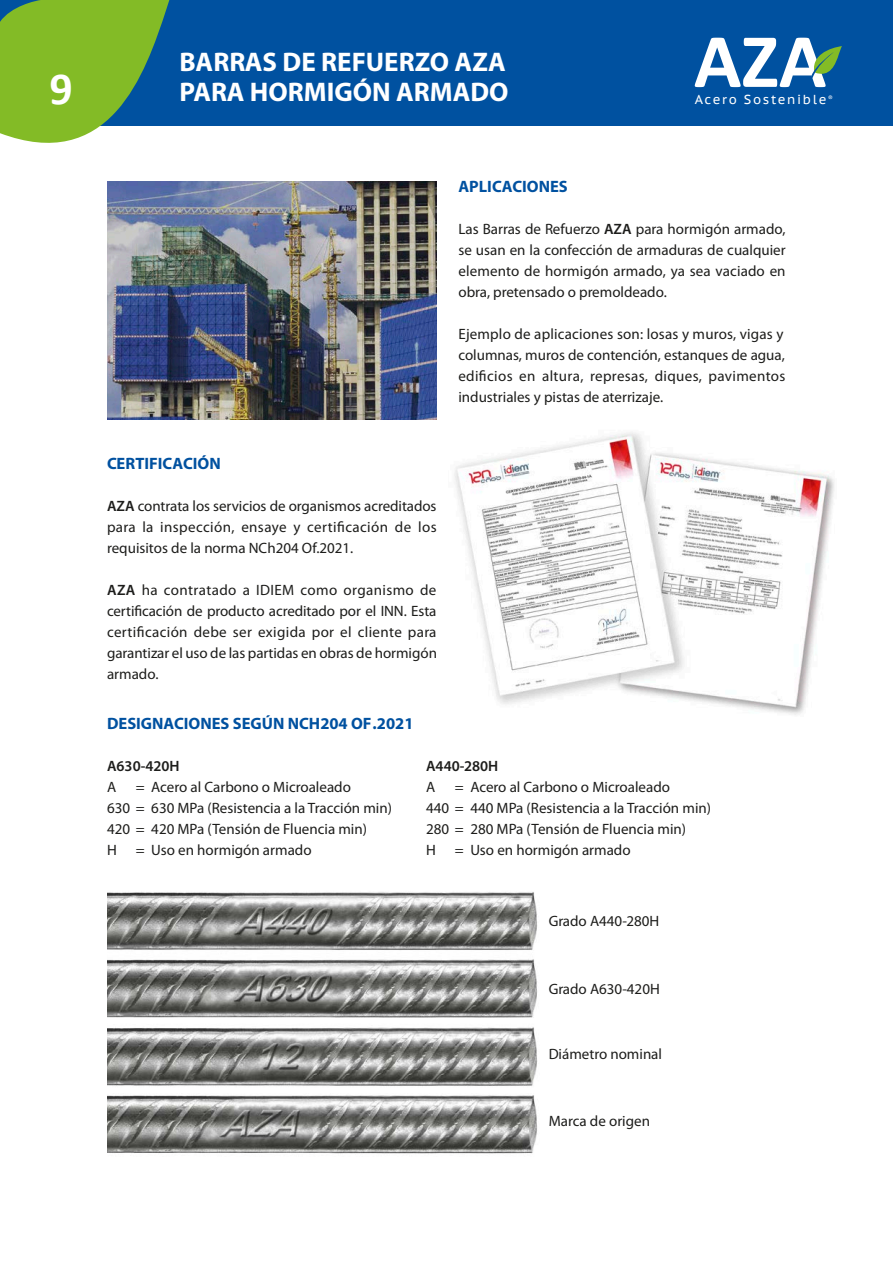
<style>
.page{position:relative;width:893px;height:1263px;background:#fff}
.page>*{position:absolute;margin:0;border:0;box-sizing:border-box;transform-origin:0 0}
.t1{font:700 46.05px "Calibri";color:#fff}
.t2{font:700 27px/30px "Myriad Pro";color:#fff}
.t3{font:700 16.5px "Myriad Pro";color:#0051a0}
.t4{font:15px/21px "Myriad Pro";color:#1d1d1b;text-align:justify}
.t5{font:600 15px "Myriad Pro";color:#1d1d1b}
.t6{font:13.05px "PT Sans Caption";letter-spacing:.13em;color:#fff}
.t7{font:6.3px "PT Sans Caption";color:#fff}
.s1{font-weight:600}
</style>
<div class="page">
<img style="left:107px;top:181px;width:329px;height:238px">
<img style="left:454px;top:432px;width:380px;height:283px">
<div style="left:0;top:0;width:893px;height:125px;background:#0051a0"></div>
<svg style="left:0;top:0;width:169px;height:143px"></svg>
<svg style="left:695px;top:38px;width:147px;height:49px"></svg>
<img style="left:108px;top:892px;width:430px;height:262px">
<h1 class="t1" style="left:50px;top:60px;width:25px">9</h1>
<h2 class="t2" style="left:179px;top:47px;width:331px">BARRAS DE REFUERZO AZA<br>PARA HORMIGÓN ARMADO</h2>
<p class="t6" style="left:695px;top:91px;width:133px">Acero Sostenible</p>
<p class="t7" style="left:828px;top:94px;width:6px">®</p>
<p class="t3" style="left:107px;top:454px;width:115px">CERTIFICACIÓN</p>
<p class="t4" style="left:107px;top:495px;width:331px"><span class="s1">AZA</span> contrata los servicios de organismos acreditados para la inspección, ensaye y certificación de los requisitos de la norma NCh204 Of.2021.</p>
<p class="t4" style="left:107px;top:579px;width:331px"><span class="s1">AZA</span> ha contratado a IDIEM como organismo de certificación de producto acreditado por el INN. Esta certificación debe ser exigida por el cliente para garantizar el uso de las partidas en obras de hormigón armado.</p>
<p class="t3" style="left:458px;top:177px;width:111px">APLICACIONES</p>
<p class="t4" style="left:458px;top:219px;width:329px">Las Barras de Refuerzo <span class="s1">AZA</span> para hormigón armado, se usan en la confección de armaduras de cualquier elemento de hormigón armado, ya sea vaciado en obra, pretensado o premoldeado.</p>
<p class="t4" style="left:458px;top:324px;width:329px;text-align:left">Ejemplo de aplicaciones son: losas y muros, vigas y columnas, muros de contención, estanques de agua, edificios en altura, represas, diques, pavimentos industriales y pistas de aterrizaje.</p>
<p class="t3" style="left:107px;top:714px;width:308px">DESIGNACIONES SEGÚN NCH204 OF.2021</p>
<p class="t5" style="left:107px;top:756px;width:74px">A630-420H</p>
<p class="t4" style="left:107px;top:777px;width:11px">A</p>
<p class="t4" style="left:107px;top:777px;width:286px;text-align:left;text-indent:29px">= Acero al Carbono o Microaleado<br>630 = 630 MPa (Resistencia a la Tracción min)<br>420 = 420 MPa (Tensión de Fluencia min)<br>H</p>
<p class="t4" style="left:136px;top:840px;width:177px">= Uso en hormigón armado</p>
<p class="t5" style="left:426px;top:756px;width:74px">A440-280H</p>
<p class="t4" style="left:426px;top:777px;width:11px">A</p>
<p class="t4" style="left:426px;top:777px;width:286px;text-align:left;text-indent:29px">= Acero al Carbono o Microaleado<br>440 = 440 MPa (Resistencia a la Tracción min)<br>280 = 280 MPa (Tensión de Fluencia min)<br>H</p>
<p class="t4" style="left:455px;top:840px;width:177px">= Uso en hormigón armado</p>
<p class="t4" style="left:549px;top:911px;width:112px">Grado A440-280H</p>
<p class="t4" style="left:549px;top:978px;width:113px">Grado A630-420H</p>
<p class="t4" style="left:549px;top:1044px;width:115px">Diámetro nominal</p>
<p class="t4" style="left:549px;top:1111px;width:103px">Marca de origen</p>
</div>
